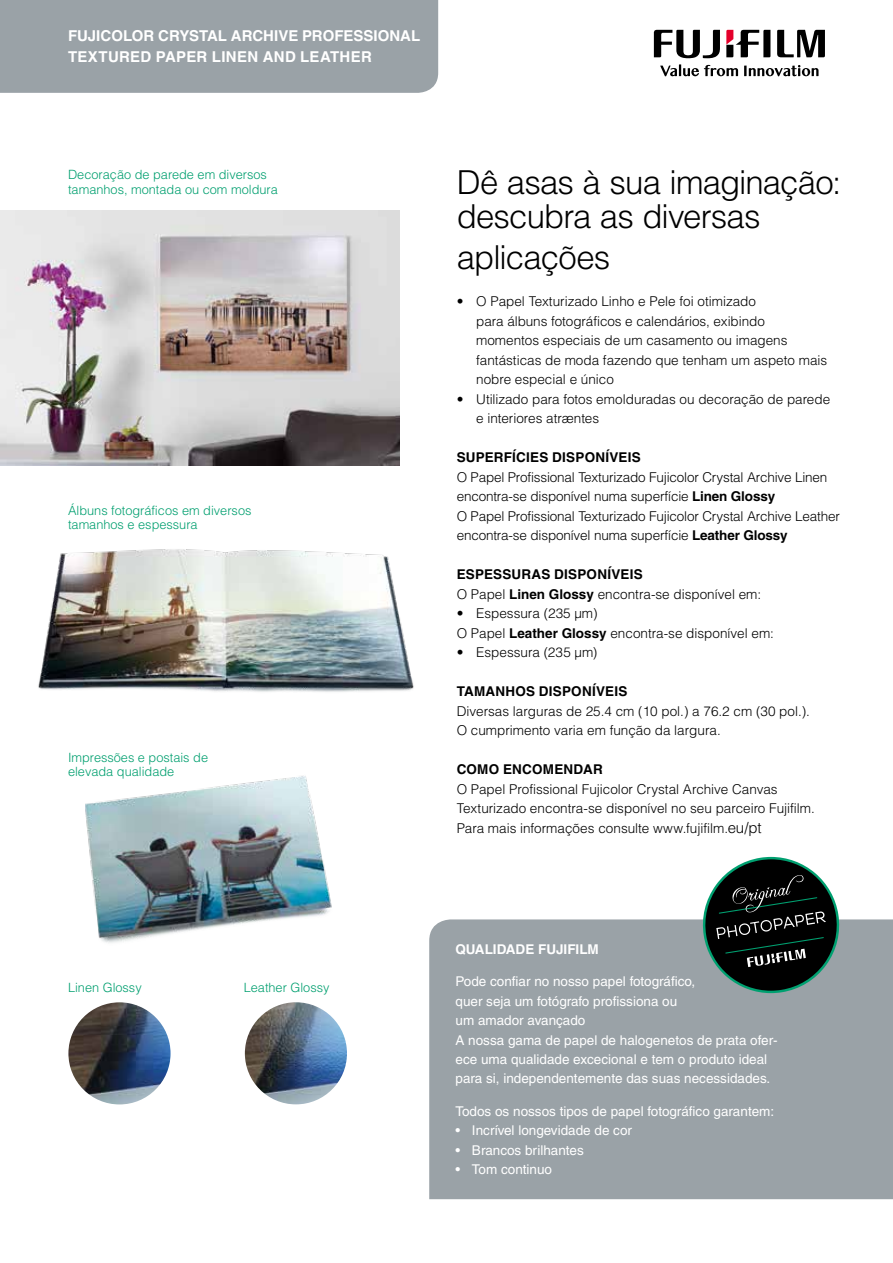
<style>
.page{position:relative;width:893px;height:1263px;background:#fff}
.page>*{position:absolute;margin:0;border:0;box-sizing:border-box;transform-origin:0 0}
.t1{font:300 33px/34.5px "Helvetica LT Pro";letter-spacing:-.025em;color:#000}
.t2{font:700 15px/21px "Helvetica LT Pro";letter-spacing:.015em;color:#fff}
.t3{font:300 13.5px/19.5px "Helvetica LT Pro";color:#000}
.t4{font:13.5px/19.5px "Helvetica LT Pro";color:#fff}
.t5{font:700 13.5px/19.5px "Helvetica LT Pro";letter-spacing:.015em;color:#000}
.t6{font:700 13.5px "Helvetica LT Pro";color:#fff}
.t7{font:300 12.75px/14.2px "Helvetica LT Pro";color:#009f6f}
.s1{font-weight:700}
.s2{font-weight:300}
.s3{font-size:15px}
</style>
<div class="page">
<img style="left:68px;top:1002px;width:103px;height:102px;border-radius:51px">
<img style="left:245px;top:1002px;width:102px;height:102px;border-radius:51px">
<img style="left:38px;top:549px;width:376px;height:143px">
<img style="left:0;top:210px;width:400px;height:256px">
<img style="left:85px;top:776px;width:247px;height:167px">
<svg style="left:654px;top:30px;width:171px;height:46px"></svg>
<div style="left:0;top:0;width:439px;height:93px;background:#9aa2a7"></div>
<div style="left:54px;top:15px;width:370px;height:64px;background:#9aa2a7"></div>
<div style="left:429px;top:919px;width:464px;height:280px;background:#9aa2a7"></div>
<svg style="left:699px;top:856px;width:144px;height:141px"></svg>
<p class="t2" style="left:68px;top:25px;width:354px">FUJICOLOR CRYSTAL ARCHIVE PROFESSIONAL<br>TEXTURED PAPER LINEN AND LEATHER</p>
<p class="t2" style="left:68px;top:25px;width:337px;text-indent:34px">COLOR CRYSTAL ARCHIVE<br>PROFESSIONAL TEXTURED PAPER CANVAS</p>
<p class="t7" style="left:68px;top:167px;width:211px">Decoração de parede em diversos tamanhos, montada ou com moldura</p>
<p class="t7" style="left:68px;top:503px;width:185px">Álbuns fotográficos em diversos tamanhos e espessura</p>
<p class="t7" style="left:68px;top:750px;width:142px">Impressões e postais de elevada qualidade</p>
<p class="t7" style="left:68px;top:980px;width:75px">Linen Glossy</p>
<p class="t7" style="left:244px;top:980px;width:87px">Leather Glossy</p>
<h1 class="t1" style="left:457px;top:164px;width:386px">Dê asas à sua imaginação: descubra as diversas</h1>
<h1 class="t1" style="left:457px;top:239px;width:155px">aplicações</h1>
<p class="t3" style="left:476px;top:292px;width:353px;text-indent:-19px">• O Papel Texturizado Linho e Pele foi otimizado<br>para álbuns fotográficos e calendários, exibindo momentos especiais de um casamento ou imagens fantásticas de moda fazendo que tenham um aspeto mais nobre especial e único</p>
<p class="t3" style="left:476px;top:389px;width:356px;text-indent:-19px">• Utilizado para fotos emolduradas ou decoração de parede e interiores atraentes</p>
<p class="t5" style="left:457px;top:448px;width:186px">SUPERFÍCIES DISPONÍVEIS</p>
<p class="t3" style="left:457px;top:467px;width:385px">O Papel Profissional Texturizado Fujicolor Crystal Archive Linen encontra-se disponível numa superfície <span class="s1">Linen Glossy<br></span>O Papel Profissional Texturizado Fujicolor Crystal Archive Leather encontra-se disponível numa superfície <span class="s1">Leather Glossy</span></p>
<p class="t5" style="left:457px;top:565px;width:306px">ESPESSURAS DISPONÍVEIS<br><span class="s2">O Papel</span> Linen Glossy <span class="s2">encontra-se disponível em:</span></p>
<p class="t3" style="left:457px;top:604px;width:319px">• Espessura (235 µm)<br>O Papel <span class="s1">Leather Glossy</span> encontra-se disponível em:</p>
<p class="t3" style="left:457px;top:643px;width:142px">• Espessura (235 µm)</p>
<p class="t5" style="left:457px;top:682px;width:172px">TAMANHOS DISPONÍVEIS</p>
<p class="t3" style="left:457px;top:701px;width:355px">Diversas larguras de 25.4 cm (10 pol.) a 76.2 cm (30 pol.).<br>O cumprimento varia em função da largura.</p>
<p class="t5" style="left:457px;top:760px;width:148px">COMO ENCOMENDAR</p>
<p class="t3" style="left:457px;top:779px;width:360px">O Papel Profissional Fujicolor Crystal Archive Canvas<br>Texturizado encontra-se disponível no seu parceiro Fujifilm.<br>Para mais informações consulte www.fujifilm.<span class="s3">eu/pt</span></p>
<p class="t6" style="left:455px;top:941px;width:145px">QUALIDADE FUJIFILM</p>
<p class="t4" style="left:455px;top:971px;width:324px">Pode confiar no nosso papel fotográfico,<br>quer seja um fotógrafo profissiona ou<br>um amador avançado<br>A nossa gama de papel de halogenetos de prata ofer&shy;ece uma qualidade excecional e tem o produto ideal para si, independentemente das suas necessidades.</p>
<p class="t4" style="left:455px;top:1101px;width:320px">Todos os nossos tipos de papel fotográfico garantem:</p>
<p class="t4" style="left:455px;top:1121px;width:178px">• Incrível longevidade de cor</p>
<p class="t4" style="left:455px;top:1140px;width:130px">• Brancos brilhantes</p>
<p class="t4" style="left:455px;top:1160px;width:98px">• Tom continuo</p>
</div>
